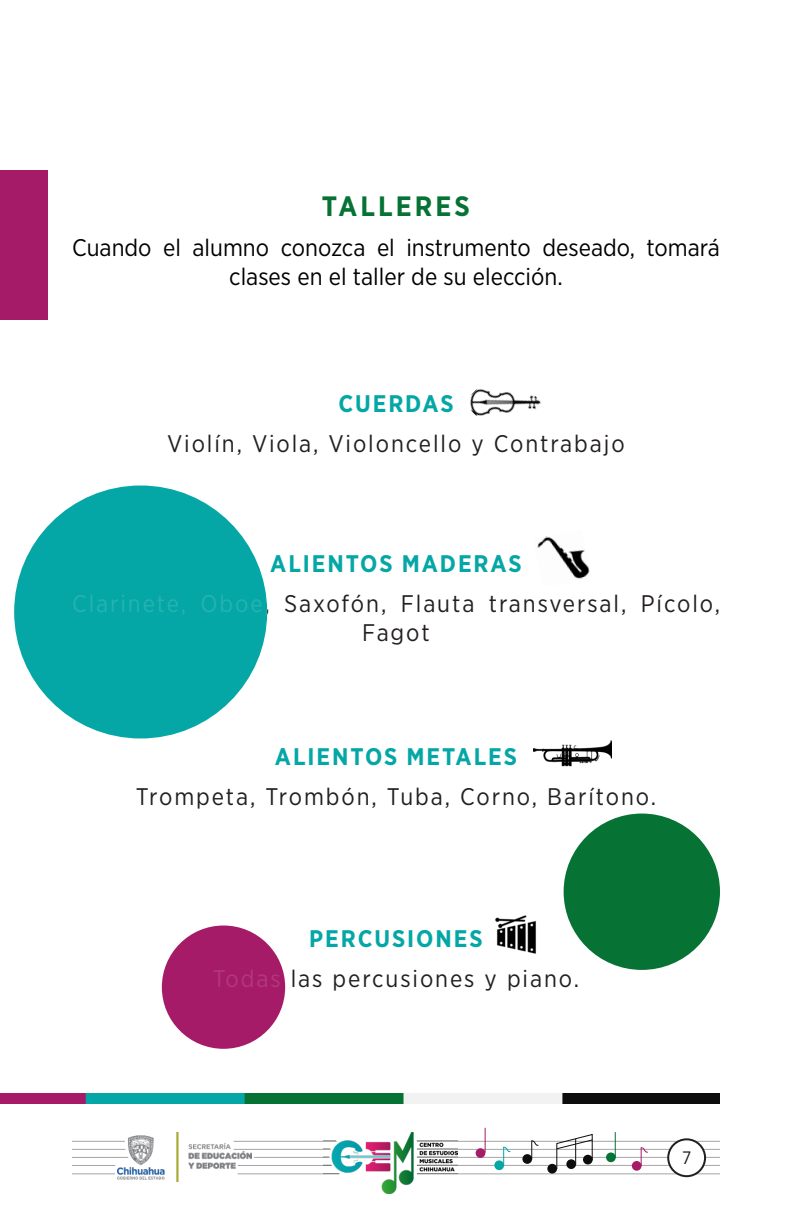
<style>
.page{position:relative;width:792px;height:1224px;background:#fff}
.page>*{position:absolute;margin:0;border:0;box-sizing:border-box;transform-origin:0 0}
.t1{font:700 28px "Gotham Narrow";letter-spacing:.11em;color:#067234}
.t2{font:24px/28.8px "Gotham Narrow";letter-spacing:.08em;color:#231f20;text-align:center}
.t3{font:24px/28.8px "Gotham Narrow";color:#000;text-align:center}
.t4{font:700 24px "Gotham Narrow";letter-spacing:.08em;color:#04a7a6}
.t5{font:18px "Gotham Narrow";color:#231f20}
</style>
<div class="page">
<hr style="left:234px;top:1141px;width:103px;height:1px;background:#231f20">
<hr style="left:417px;top:1141px;width:303px;height:1px;background:#231f20">
<hr style="left:417px;top:1149px;width:303px;height:1px;background:#231f20">
<hr style="left:417px;top:1157px;width:303px;height:1px;background:#231f20">
<hr style="left:417px;top:1165px;width:303px;height:1px;background:#231f20">
<hr style="left:417px;top:1174px;width:303px;height:1px;background:#231f20">
<hr style="left:234px;top:1149px;width:97px;height:1px;background:#231f20">
<hr style="left:254px;top:1157px;width:76px;height:1px;background:#231f20">
<hr style="left:238px;top:1165px;width:94px;height:1px;background:#231f20">
<hr style="left:238px;top:1174px;width:102px;height:1px;background:#231f20">
<div style="left:476px;top:1148px;width:9px;height:10px;background:#a51b68;border-radius:50%"></div>
<svg style="left:485px;top:1128px;width:1px;height:25px"></svg>
<div style="left:606px;top:1153px;width:10px;height:9px;background:#067234;border-radius:50%"></div>
<svg style="left:615px;top:1132px;width:1px;height:26px"></svg>
<div style="left:522px;top:1154px;width:10px;height:10px;background:#0d0d0d;border-radius:50%"></div>
<svg style="left:531px;top:1140px;width:8px;height:19px"></svg>
<div style="left:494px;top:1160px;width:10px;height:10px;background:#04a7a6;border-radius:50%"></div>
<svg style="left:503px;top:1146px;width:8px;height:20px"></svg>
<div style="left:632px;top:1161px;width:10px;height:10px;background:#a51b68;border-radius:50%"></div>
<svg style="left:640px;top:1147px;width:9px;height:19px"></svg>
<div style="left:668px;top:1139px;width:37px;height:37px;background:#fff;border-radius:50%"></div>
<div style="left:667px;top:1138px;width:39px;height:39px;border:2px solid #231f20;border-radius:50%"></div>
<img style="left:324px;top:1133px;width:134px;height:61px">
<div style="left:547px;top:1164px;width:10px;height:10px;background:#0d0d0d;border-radius:50%"></div>
<svg style="left:556px;top:1134px;width:38px;height:36px"></svg>
<img style="left:117px;top:1133px;width:134px;height:48px">
<hr style="left:72px;top:1141px;width:53px;height:1px;background:#231f20">
<hr style="left:72px;top:1149px;width:53px;height:1px;background:#231f20">
<hr style="left:72px;top:1157px;width:56px;height:1px;background:#231f20">
<hr style="left:72px;top:1165px;width:43px;height:1px;background:#231f20">
<hr style="left:72px;top:1174px;width:43px;height:1px;background:#231f20">
<div style="left:0;top:171px;width:47px;height:149px;background:#a51b68"></div>
<img style="left:0;top:1093px;width:720px;height:10px">
<img style="left:495px;top:915px;width:41px;height:39px">
<img style="left:537px;top:536px;width:53px;height:43px">
<img style="left:470px;top:389px;width:71px;height:27px">
<img style="left:533px;top:740px;width:78px;height:27px">
<div style="left:17px;top:489px;width:247px;height:246px;background:#04a7a6;border-radius:50%"></div>
<div style="left:14px;top:486px;width:253px;height:252px;border:6px solid #04a7a6;border-radius:50%"></div>
<div style="left:162px;top:926px;width:123px;height:123px;background:#a51b68;border-radius:50%"></div>
<div style="left:564px;top:814px;width:156px;height:156px;background:#067234;border-radius:50%"></div>
<p class="t1" style="left:322px;top:188px;width:150px">TALLERES</p>
<p class="t3" style="left:72px;top:233px;width:649px">Cuando el alumno conozca el instrumento deseado, tomará clases en el taller de su elección.</p>
<p class="t4" style="left:338px;top:388px;width:117px">CUERDAS</p>
<p class="t2" style="left:167px;top:429px;width:459px">Violín, Viola, Violoncello y Contrabajo</p>
<p class="t4" style="left:270px;top:548px;width:253px">ALIENTOS MADERAS</p>
<p class="t2" style="left:72px;top:589px;width:650px">Clarinete, Oboe, Saxofón, Flauta transversal, Pícolo,<br>Fagot</p>
<p class="t4" style="left:275px;top:741px;width:244px">ALIENTOS METALES</p>
<p class="t2" style="left:136px;top:782px;width:522px">Trompeta, Trombón, Tuba, Corno, Barítono.</p>
<p class="t4" style="left:309px;top:923px;width:175px">PERCUSIONES</p>
<p class="t2" style="left:213px;top:964px;width:368px">Todas las percusiones y piano.</p>
<p class="t5" style="left:682px;top:1146px;width:11px">7</p>
</div>
